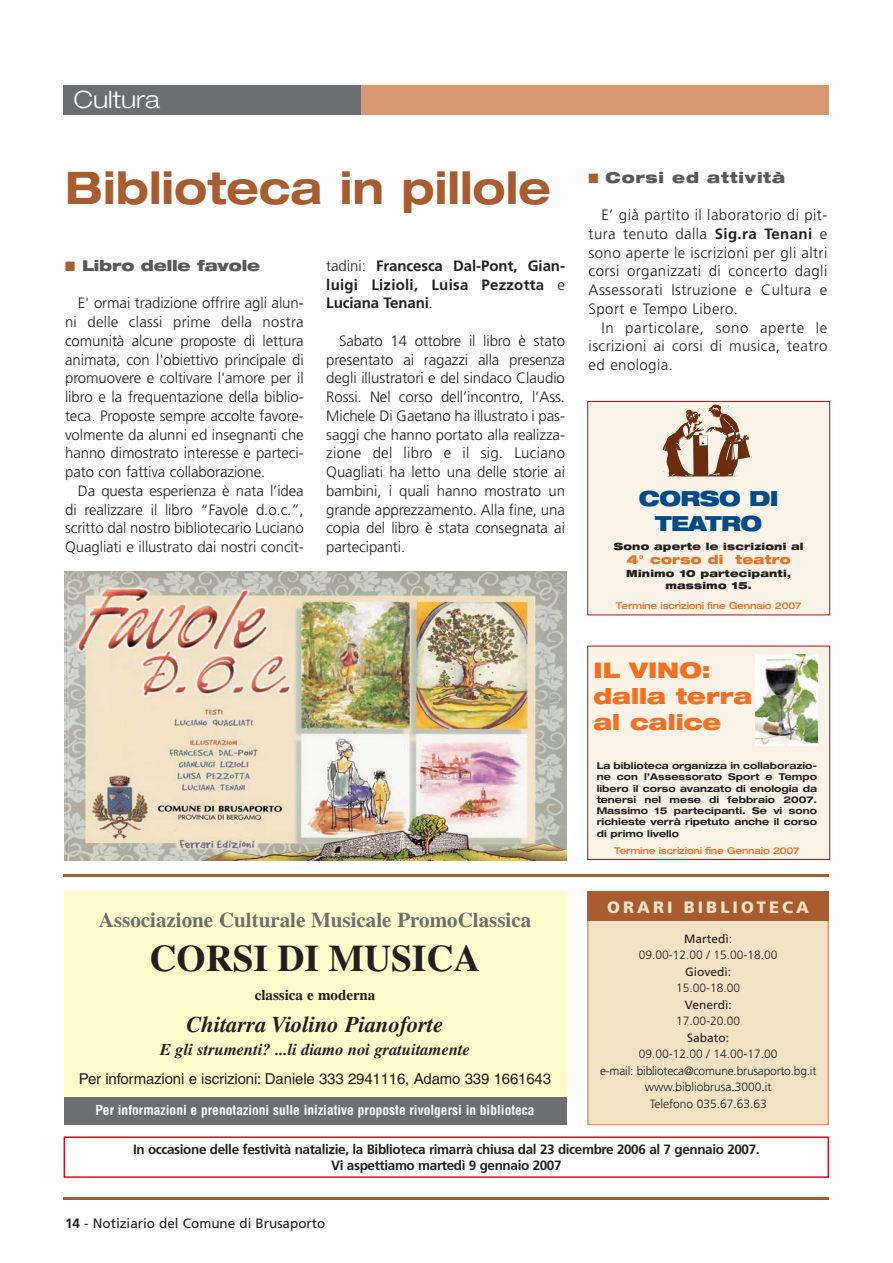
<style>
.page{position:relative;width:893px;height:1263px;background:#fff}
.page>*{position:absolute;margin:0;border:0;box-sizing:border-box;transform-origin:0 0}
.t1{font:700 expanded 45px "Helvetica Neue";color:#a85c2f;scale:.95 1}
.t2{font:700 37.5px "Times";color:#231f20}
.t3{font:300 expanded 24px "Helvetica Neue";color:#fff}
.t4{font:italic 700 22.5px "Times";color:#231f20}
.t5{font:900 expanded 21.6px/26px "Helvetica Neue";color:#f36f21}
.t6{font:700 21px "Times";color:#6c6e70}
.t7{font:900 expanded 20.85px/25px "Helvetica Neue";letter-spacing:-.03em;color:#004b88;text-align:center}
.t8{font:italic 700 16.5px "Times";color:#231f20}
.t9{font:900 16.5px "Frutiger";letter-spacing:.185em;color:#f2e3c5}
.t10{font:300 15px/18.8px "Frutiger";letter-spacing:-.005em;color:#231f20;text-align:justify}
.t11{font:700 15px/18.8px "Frutiger";letter-spacing:.015em;color:#231f20;text-align:justify}
.t12{font:15px "Helvetica";letter-spacing:-.01em;color:#231f20}
.t13{font:900 expanded 15px "Helvetica Neue";letter-spacing:-.01em;color:#58595b}
.t14{font:900 expanded 15px "Helvetica Neue";letter-spacing:.05em;color:#58595b}
.t15{font:700 15px "Times";color:#231f20}
.t16{font:700 13.5px/16.2px "Frutiger";letter-spacing:-.03em;color:#231f20;text-align:center}
.t17{font:700 condensed 13.5px "Helvetica";color:#fff}
.t18{font:13.5px "Frutiger";color:#231f20}
.t19{font:900 expanded 12.45px "Helvetica Neue";letter-spacing:.02em;color:#f36f21}
.t20{font:300 12px/16.5px "Frutiger";color:#231f20;text-align:center}
.t21{font:12px "Frutiger";color:#231f20}
.t22{font:900 expanded 9.9px/11.9px "Helvetica Neue";letter-spacing:.02em;color:#231f20;text-align:center}
.t23{font:700 expanded 9.45px/11.2px "Helvetica Neue";color:#231f20;text-align:justify}
.t24{font:500 expanded 9.45px "Helvetica Neue";letter-spacing:-.02em;color:#f36f21}
.s1{color:#a85c2f}
.s2{font-weight:300}
.s3{font-weight:700}
</style>
<div class="page">
<hr style="left:64px;top:1197px;width:765px;height:2px;background:#a85c2f">
<div style="left:64px;top:85px;width:765px;height:30px;background:#d89871"></div>
<div style="left:64px;top:85px;width:297px;height:30px;background:#6c6e70"></div>
<img style="left:65px;top:572px;width:501px;height:288px">
<div style="left:64px;top:891px;width:502px;height:234px;background:#fffbcb"></div>
<div style="left:64px;top:1097px;width:502px;height:28px;background:#6c6e70"></div>
<div style="left:588px;top:892px;width:240px;height:233px;background:#f2e3c5"></div>
<div style="left:587px;top:891px;width:242px;height:234px;border:2px solid #d89871"></div>
<div style="left:587px;top:891px;width:242px;height:30px;background:#a85c2f"></div>
<hr style="left:64px;top:875px;width:765px;height:2px;background:#a85c2f">
<div style="left:588px;top:401px;width:242px;height:214px;background:#f9f3e8"></div>
<div style="left:587px;top:401px;width:243px;height:214px;border:1px solid #c4151c"></div>
<div style="left:588px;top:646px;width:242px;height:214px;background:#f9f3e8"></div>
<div style="left:587px;top:646px;width:243px;height:214px;border:1px solid #c4151c"></div>
<svg style="left:662px;top:404px;width:88px;height:73px"></svg>
<img style="left:756px;top:655px;width:61px;height:91px">
<div style="left:64px;top:1136px;width:765px;height:42px;border:2px solid #c4151c"></div>
<h3 class="t3" style="left:74px;top:91px;width:88px">Cultura</h3>
<h1 class="t1" style="left:65px;top:172px;width:513px">Biblioteca in pillole</h1>
<p class="t13" style="left:65px;top:260px;width:197px"><span class="s1">■</span> Libro delle favole</p>
<p class="t10" style="left:65px;top:295px;width:240px;text-indent:13px">E' ormai tradizione offrire agli alun&shy;ni delle classi prime della nostra comunità alcune proposte di lettura animata, con l'obiettivo principale di promuovere e coltivare l'amore per il libro e la frequentazione della biblio&shy;teca. Proposte sempre accolte favore&shy;volmente da alunni ed insegnanti che hanno dimostrato interesse e parteci&shy;pato con fattiva collaborazione.</p>
<p class="t10" style="left:65px;top:483px;width:240px;text-indent:13px">Da questa esperienza è nata l’idea di realizzare il libro “Favole d.o.c.”, scritto dal nostro bibliotecario Luciano Quagliati e illustrato dai nostri concit-</p>
<p class="t11" style="left:326px;top:258px;width:240px"><span class="s2">tadini:</span> Francesca Dal-Pont, Gian&shy;luigi Lizioli, Luisa Pezzotta <span class="s2">e </span>Luciana Tenani<span class="s2">.</span></p>
<p class="t10" style="left:326px;top:333px;width:240px;text-indent:13px">Sabato 14 ottobre il libro è stato presentato ai ragazzi alla presenza degli illustratori e del sindaco Claudio Rossi. Nel corso dell’incontro, l’Ass.<br>Michele Di Gaetano ha illustrato i pas&shy;saggi che hanno portato alla realizza&shy;zione del libro e il sig. Luciano Quagliati ha letto una delle storie ai bambini, i quali hanno mostrato un grande apprezzamento. Alla fine, una copia del libro è stata consegnata ai partecipanti.</p>
<h3 class="t6" style="left:99px;top:912px;width:434px">Associazione Culturale Musicale PromoClassica</h3>
<h2 class="t2" style="left:149px;top:944px;width:333px">CORSI DI MUSICA</h2>
<p class="t15" style="left:255px;top:989px;width:122px">classica e moderna</p>
<h3 class="t4" style="left:187px;top:1016px;width:258px">Chitarra Violino Pianoforte</h3>
<p class="t8" style="left:160px;top:1043px;width:312px">E gli strumenti? ...li diamo noi gratuitamente</p>
<p class="t12" style="left:79px;top:1073px;width:474px">Per informazioni e iscrizioni: Daniele 333 2941116, Adamo 339 1661643</p>
<p class="t17" style="left:95px;top:1105px;width:441px">Per informazioni e prenotazioni sulle iniziative proposte rivolgersi in biblioteca</p>
<p class="t14" style="left:589px;top:172px;width:198px"><span class="s1">■</span> Corsi ed attività</p>
<p class="t10" style="left:589px;top:207px;width:240px;text-indent:13px">E’ già partito il laboratorio di pit&shy;tura tenuto dalla <span class="s3">Sig.ra Tenani</span> e sono aperte le iscrizioni per gli altri corsi organizzati di concerto dagli Assessorati Istruzione e Cultura e Sport e Tempo Libero.</p>
<p class="t10" style="left:589px;top:319px;width:240px;text-indent:13px">In particolare, sono aperte le iscrizioni ai corsi di musica, teatro ed enologia.</p>
<h3 class="t7" style="left:639px;top:487px;width:141px">CORSO DI<br>TEATRO</h3>
<p class="t22" style="left:614px;top:541px;width:191px">Sono aperte le iscrizioni al</p>
<p class="t19" style="left:627px;top:554px;width:166px">4° corso di teatro</p>
<p class="t22" style="left:626px;top:568px;width:166px">Minimo 10 partecipanti, massimo 15.</p>
<p class="t24" style="left:616px;top:602px;width:187px">Termine iscrizioni fine Gennaio 2007</p>
<h3 class="t5" style="left:593px;top:659px;width:160px">IL VINO: dalla terra al calice</h3>
<p class="t23" style="left:597px;top:761px;width:222px">La biblioteca organizza in collaborazio&shy;ne con l’Assessorato Sport e Tempo libero il corso avanzato di enologia da tenersi nel mese di febbraio 2007.<br>Massimo 15 partecipanti. Se vi sono richieste verrà ripetuto anche il corso di primo livello</p>
<p class="t24" style="left:614px;top:847px;width:187px">Termine iscrizioni fine Gennaio 2007</p>
<p class="t9" style="left:607px;top:900px;width:203px">ORARI BIBLIOTECA</p>
<p class="t21" style="left:684px;top:934px;width:50px">Martedì:</p>
<p class="t20" style="left:639px;top:948px;width:140px">09.00-12.00 / 15.00-18.00</p>
<p class="t21" style="left:685px;top:967px;width:47px">Giovedì:</p>
<p class="t20" style="left:676px;top:981px;width:66px">15.00-18.00</p>
<p class="t21" style="left:685px;top:1000px;width:48px">Venerdì:</p>
<p class="t20" style="left:676px;top:1014px;width:66px">17.00-20.00</p>
<p class="t21" style="left:687px;top:1033px;width:44px">Sabato:</p>
<p class="t20" style="left:600px;top:1047px;width:218px">09.00-12.00 / 14.00-17.00<br>e-mail: biblioteca@comune.brusaporto.bg.it www.bibliobrusa.3000.it<br>Telefono 035.67.63.63</p>
<p class="t16" style="left:133px;top:1142px;width:628px">In occasione delle festività natalizie, la Biblioteca rimarrà chiusa dal 23 dicembre 2006 al 7 gennaio 2007.<br>Vi aspettiamo martedì 9 gennaio 2007</p>
<p class="t18" style="left:65px;top:1218px;width:262px"><span class="s3">14</span> - Notiziario del Comune di Brusaporto</p>
</div>
